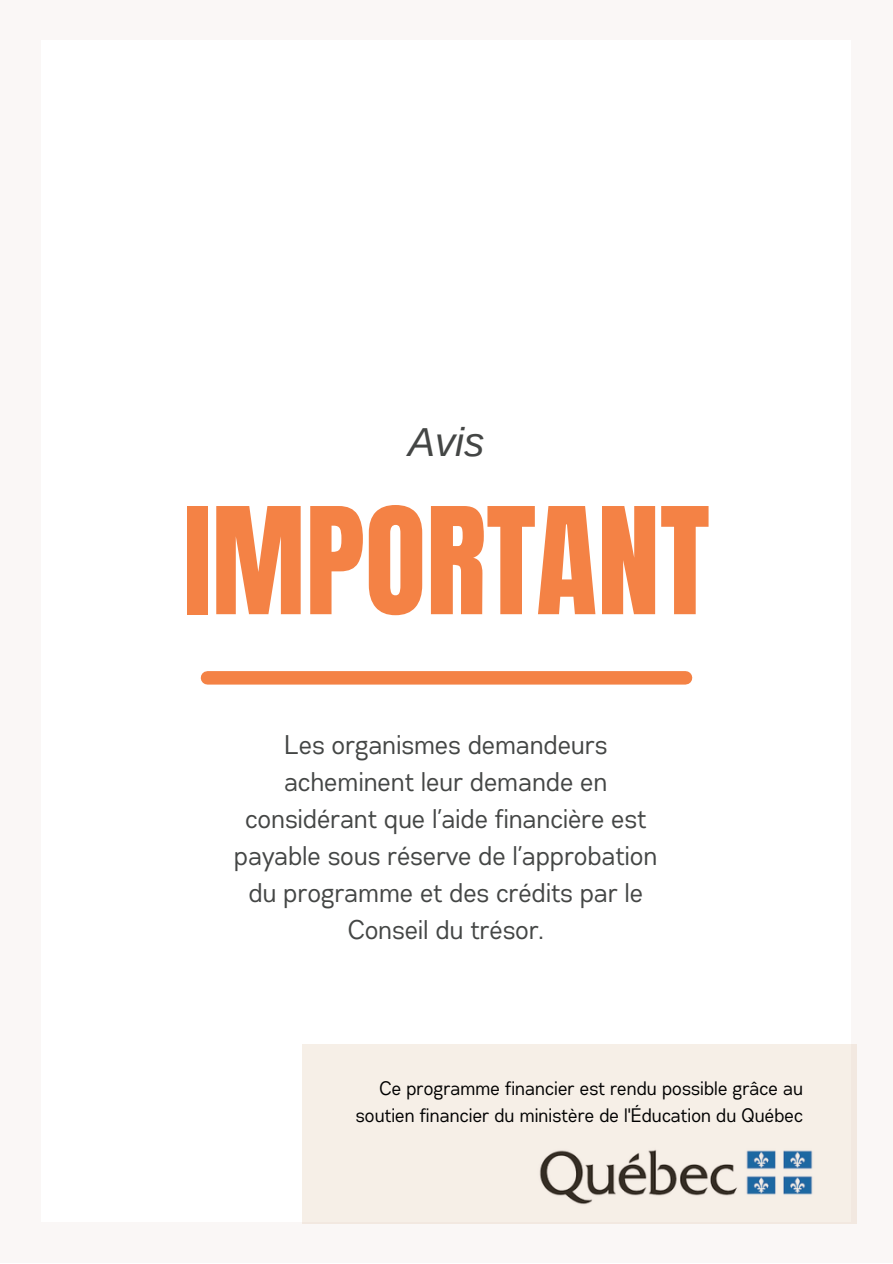
<style>
.page{position:relative;width:893px;height:1264px;background:#fff}
.page>*{position:absolute;margin:0;border:0;box-sizing:border-box;transform-origin:0 0}
.t1{font:125.85px "Anton";color:#f48245}
.t2{font:italic 40.5px "Arimo";color:#444645}
.t3{font:27px/37px "Gabriel Sans Cond";color:#444645;text-align:center}
.t4{font:19.5px/27px "Gabriel Sans Cond";color:#000;text-align:right}
</style>
<div class="page">
<div style="left:0;top:0;width:892px;height:1262px;background:#faf7f6"></div>
<div style="left:41px;top:41px;width:809px;height:1180px;background:#fff"></div>
<div style="left:207px;top:671px;width:478px;height:13px;background:#f48245"></div>
<div style="left:302px;top:1044px;width:554px;height:179px;background:#f6efe7"></div>
<h2 class="t2" style="left:408px;top:419px;width:78px">Avis</h2>
<h1 class="t1" style="left:183px;top:471px;width:528px">IMPORTANT</h1>
<p class="t3" style="left:235px;top:727px;width:425px">Les organismes demandeurs acheminent leur demande en considérant que l’aide financière est payable sous réserve de l’approbation du programme et des crédits par le<br>Conseil du trésor.</p>
<p class="t4" style="left:356px;top:1075px;width:448px">Ce programme financier est rendu possible grâce au soutien financier du ministère de l'Éducation du Québec</p>
</div>
